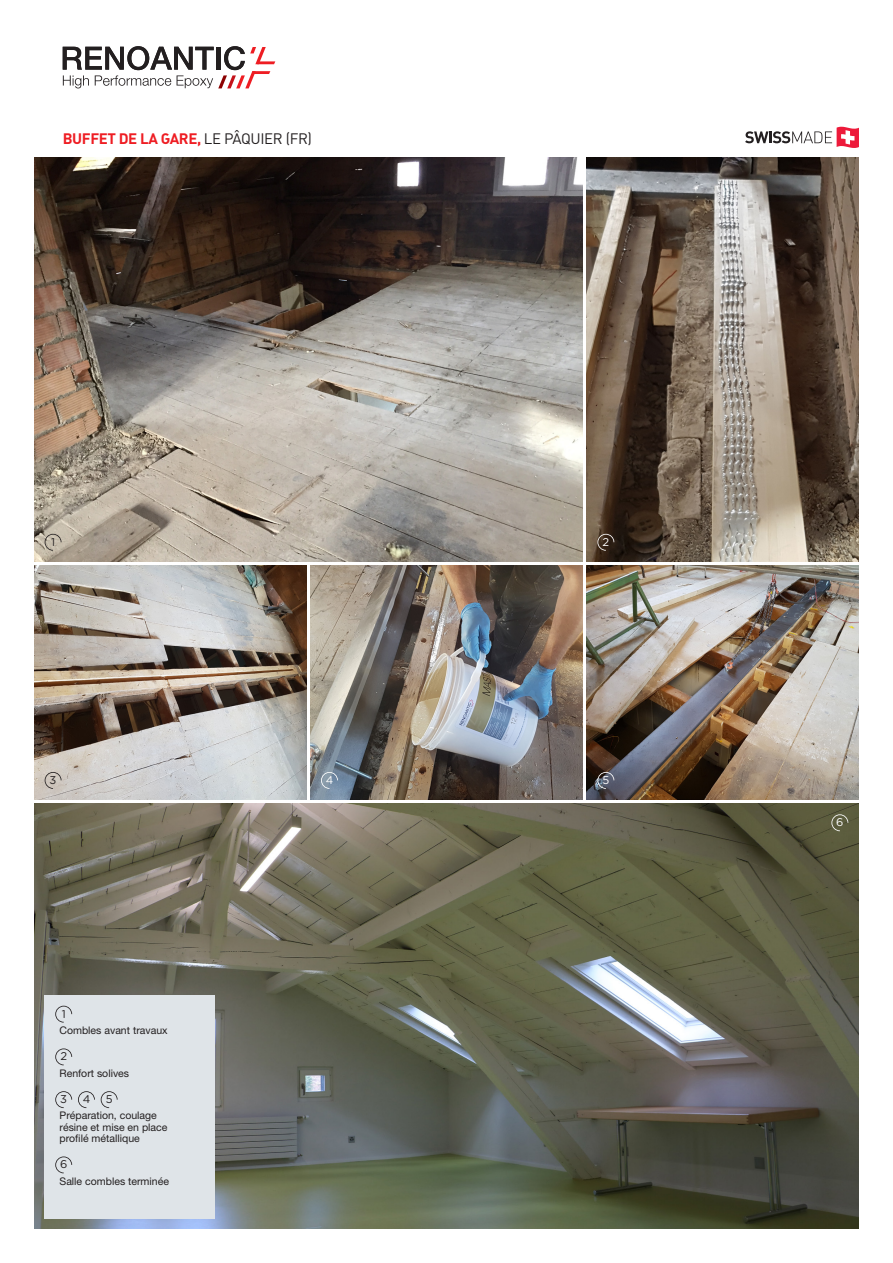
<style>
.page{position:relative;width:893px;height:1263px;background:#fff}
.page>*{position:absolute;margin:0;border:0;box-sizing:border-box;transform-origin:0 0}
.t1{font:15px "DIN Bold Alternate";letter-spacing:-.025em;color:#ee1d23}
.t2{font:11.25px "Gotham Rounded";color:#231f20}
.t3{font:11.25px "Gotham Rounded";color:#fff}
.t4{font:10.5px/11.2px "Helvetica Neue LT Pro";color:#231f20}
.s1{font-family:"DIN Regular Alternate";color:#231f20}
</style>
<div class="page">
<img style="left:34px;top:157px;width:549px;height:404px">
<img style="left:587px;top:157px;width:272px;height:404px">
<svg style="left:63px;top:46px;width:212px;height:42px"></svg>
<svg style="left:745px;top:127px;width:114px;height:21px"></svg>
<img style="left:34px;top:804px;width:825px;height:425px">
<div style="left:45px;top:995px;width:170px;height:223px;background:#dfe4e8"></div>
<svg style="left:55px;top:1006px;width:17px;height:16px"></svg>
<svg style="left:55px;top:1048px;width:17px;height:17px"></svg>
<svg style="left:55px;top:1091px;width:17px;height:17px"></svg>
<svg style="left:78px;top:1091px;width:17px;height:17px"></svg>
<svg style="left:101px;top:1091px;width:17px;height:17px"></svg>
<svg style="left:55px;top:1156px;width:17px;height:17px"></svg>
<svg style="left:45px;top:534px;width:17px;height:17px"></svg>
<svg style="left:597px;top:534px;width:17px;height:17px"></svg>
<svg style="left:831px;top:814px;width:17px;height:17px"></svg>
<img style="left:34px;top:566px;width:272px;height:233px">
<img style="left:310px;top:566px;width:273px;height:233px">
<img style="left:587px;top:566px;width:272px;height:233px">
<svg style="left:45px;top:772px;width:17px;height:17px"></svg>
<svg style="left:321px;top:772px;width:17px;height:17px"></svg>
<svg style="left:597px;top:772px;width:17px;height:17px"></svg>
<h1 class="t1" style="left:63px;top:129px;width:251px">BUFFET DE LA GARE, <span class="s1">LE PÂQUIER (FR)</span></h1>
<p class="t2" style="left:51px;top:534px;width:6px">1</p>
<p class="t3" style="left:602px;top:534px;width:8px">2</p>
<p class="t2" style="left:50px;top:772px;width:8px">3</p>
<p class="t3" style="left:326px;top:772px;width:9px">4</p>
<p class="t3" style="left:602px;top:772px;width:8px">5</p>
<p class="t2" style="left:62px;top:1006px;width:6px">1</p>
<p class="t4" style="left:60px;top:1024px;width:110px">Combles avant travaux</p>
<p class="t2" style="left:60px;top:1049px;width:8px">2</p>
<p class="t4" style="left:60px;top:1067px;width:71px">Renfort solives</p>
<p class="t2" style="left:60px;top:1091px;width:8px">3</p>
<p class="t2" style="left:83px;top:1091px;width:9px">4</p>
<p class="t2" style="left:106px;top:1091px;width:8px">5</p>
<p class="t4" style="left:60px;top:1110px;width:109px">Préparation, coulage résine et mise en place profilé métallique</p>
<p class="t2" style="left:60px;top:1157px;width:9px">6</p>
<p class="t4" style="left:60px;top:1175px;width:111px">Salle combles terminée</p>
<p class="t3" style="left:836px;top:815px;width:9px">6</p>
</div>
